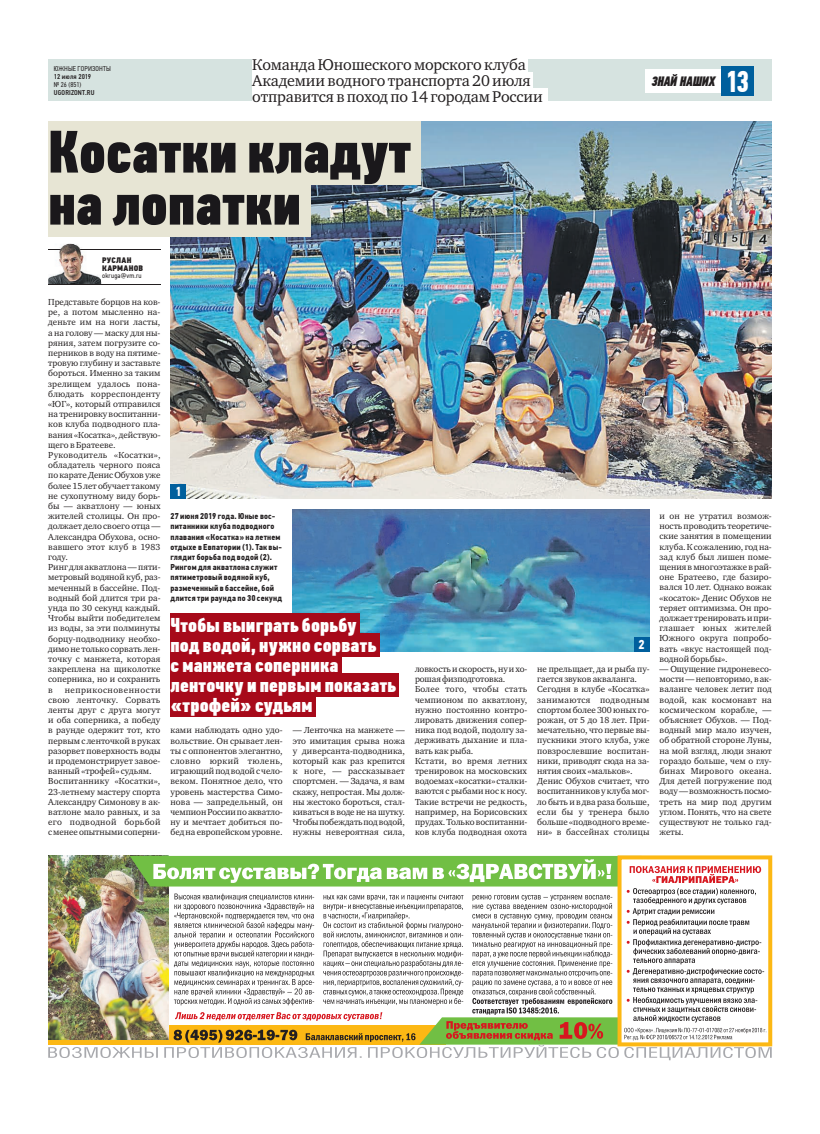
<style>
.page{position:relative;width:820px;height:1134px;background:#fff}
.page>*{position:absolute;margin:0;border:0;box-sizing:border-box;transform-origin:0 0}
.t1{font:60px/52px "PF Din Text Comp Pro X Black";color:#1a181b}
.t2{font:20px/20px "PF Din Text Comp Pro X Black";letter-spacing:.01em;color:#fff}
.t3{font:16px/16px "Charter ITC";letter-spacing:-.01em;color:#231f20}
.t4{font:italic 13.6px "PF Din Text Comp Pro X Black";letter-spacing:-.015em;color:#231f20}
.t5{font:700 13px "PF Din Text Cond Pro";color:#fff}
.t6{font:9px/10.2px "Charter ITC";letter-spacing:.005em;color:#231f20}
.t7{font:700 8.5px/10.2px "PF Din Text Cond Pro";letter-spacing:.025em;color:#231f20}
.t8{font:8px/8px "PF Din Text Cond Pro X Black";letter-spacing:.035em;color:#231f20}
.t9{font:7px/8px "PF Din Text Cond Pro";letter-spacing:.025em;color:#231f20}
.s1{font-weight:500}
.s2{font-family:"PF Din Text Comp Pro";font-weight:700;font-style:normal;font-size:30px;color:#fff}
</style>
<div class="page">
<div style="left:48px;top:60px;width:723px;height:41px;background:#d6e3e0"></div>
<div style="left:645px;top:69px;width:75px;height:23px;background:#fff"></div>
<div style="left:720px;top:66px;width:33px;height:29px;background:#005f9d"></div>
<div style="left:252px;top:57px;width:276px;height:18px;background:#fff"></div>
<div style="left:252px;top:73px;width:280px;height:18px;background:#fff"></div>
<div style="left:252px;top:89px;width:295px;height:18px;background:#fff"></div>
<img style="left:170px;top:121px;width:601px;height:378px">
<div style="left:48px;top:121px;width:372px;height:64px;background:#e7e5d4"></div>
<div style="left:48px;top:173px;width:262px;height:64px;background:#e7e5d4"></div>
<hr style="left:48px;top:249px;width:112px;height:1px;background:#231f20">
<img style="left:48px;top:244px;width:53px;height:40px">
<img style="left:48px;top:249px;width:53px;height:1px">
<hr style="left:48px;top:284px;width:112px;height:1px;background:#231f20">
<div style="left:170px;top:484px;width:16px;height:15px;background:#005f9d"></div>
<img style="left:292px;top:509px;width:357px;height:143px">
<div style="left:170px;top:613px;width:190px;height:24px;background:#a70a1a"></div>
<div style="left:170px;top:633px;width:209px;height:24px;background:#a70a1a"></div>
<div style="left:170px;top:653px;width:172px;height:24px;background:#a70a1a"></div>
<div style="left:170px;top:673px;width:229px;height:24px;background:#a70a1a"></div>
<div style="left:170px;top:693px;width:145px;height:24px;background:#a70a1a"></div>
<div style="left:633px;top:637px;width:16px;height:15px;background:#005f9d"></div>
<img style="left:48px;top:855px;width:724px;height:205px">
<p class="t9" style="left:54px;top:65px;width:58px">ЮЖНЫЕ ГОРИЗОНТЫ<br><span class="s1">12 июля 2019<br></span>№ 26 (851)<br><span class="s1">UGORIZONT.RU</span></p>
<p class="t3" style="left:252px;top:58px;width:292px">Команда Юношеского морского клуба<br>Академии водного транспорта 20 июля отправится в поход по 14 городам России</p>
<p class="t1" style="left:48px;top:132px;width:364px">Косатки кладут на лопатки</p>
<p class="t8" style="left:102px;top:256px;width:43px">РУСЛАН<br>КАРМАНОВ</p>
<p class="t9" style="left:102px;top:272px;width:41px">okruga@vm.ru</p>
<p class="t4" style="left:651px;top:76px;width:99px">ЗНАЙ НАШИХ <span class="s2">13</span></p>
<p class="t6" style="left:48px;top:298px;width:114px">Представьте борцов на ков&shy;ре, а потом мысленно на&shy;деньте им на ноги ласты, а на голову — маску для ны&shy;ряния, затем погрузите со&shy;перников в воду на пятиме&shy;тровую глубину и заставьте бороться. Именно за таким зрелищем удалось пона&shy;блюдать корреспонденту «ЮГ», который отправился на тренировку воспитанни&shy;ков клуба подводного пла&shy;вания «Косатка», действую&shy;щего в Братееве.<br>Руководитель «Косатки», обладатель черного пояса по карате Денис Обухов уже более 15 лет обучает такому не сухопутному виду борь&shy;бы — акватлону — юных жителей столицы. Он про&shy;должает дело своего отца —<br>Александра Обухова, осно&shy;вавшего этот клуб в 1983 году.<br>Ринг для акватлона — пяти&shy;метровый водяной куб, раз&shy;меченный в бассейне. Под&shy;водный бой длится три ра&shy;унда по 30 секунд каждый.<br>Чтобы выйти победителем из воды, за эти полминуты борцу-подводнику необхо&shy;димо не только сорвать лен&shy;точку с манжета, которая закреплена на щиколотке соперника, но и сохранить в</p>
<p class="t6" style="left:48px;top:685px;width:114px;text-indent:17px">неприкосновенности свою ленточку. Сорвать ленты друг с друга могут и оба соперника, а победу в раунде одержит тот, кто первым с ленточкой в руках разорвет поверхность воды и продемонстрирует завое&shy;ванный «трофей» судьям.<br>Воспитаннику «Косатки»,<br>23-летнему мастеру спорта<br>Александру Симонову в ак&shy;ватлоне мало равных, и за его подводной борьбой с менее опытными соперни-</p>
<p class="t5" style="left:175px;top:486px;width:8px">1</p>
<p class="t7" style="left:170px;top:512px;width:113px">27 июня 2019 года. Юные вос&shy;питанники клуба подводного плавания «Косатка» на летнем отдыхе в Евпатории (1). Так вы&shy;глядит борьба под водой (2).<br>Рингом для акватлона служит пятиметровый водяной куб, размеченный в бассейне, бой длится три раунда по 30 секунд</p>
<p class="t2" style="left:170px;top:617px;width:227px">Чтобывыиграть борьбу<br>под водой, нужно сорвать<br>с манжета соперника ленточку и первым показать «трофей» судьям</p>
<p class="t6" style="left:170px;top:726px;width:114px;text-align:justify">ками наблюдать одно удо&shy;вольствие. Он срывает лен&shy;ты с оппонентов элегантно, словно юркий тюлень, играющий под водой с чело&shy;веком. Понятное дело, что уровень мастерства Симо&shy;нова — запредельный, он чемпион России по акватло&shy;ну и мечтает добиться по&shy;бед на европейском уровне.</p>
<p class="t6" style="left:292px;top:726px;width:114px;text-align:justify">— Ленточка на манжете — это имитация срыва ножа у диверсанта-подводника, который как раз крепится к ноге, — рассказывает спортсмен. — Задача, я вам скажу, непростая. Мы долж&shy;ны жестоко бороться, стал&shy;киваться в воде не на шутку.<br>Чтобы побеждать под водой, нужны невероятная сила,</p>
<p class="t5" style="left:638px;top:639px;width:8px">2</p>
<p class="t6" style="left:415px;top:665px;width:114px">ловкость и скорость, ну и хо&shy;рошая физподготовка.<br>Более того, чтобы стать чемпионом по акватлону, нужно постоянно контро&shy;лировать движения сопер&shy;ника под водой, подолгу за&shy;держивать дыхание и пла&shy;вать как рыба.<br>Кстати, во время летних тренировок на московских водоемах «косатки» сталки&shy;ваются с рыбами нос к носу.<br>Такие встречи не редкость, например, на Борисовских прудах. Только воспитанни&shy;ков клуба подводная охота</p>
<p class="t6" style="left:537px;top:665px;width:114px">не прельщает, да и рыба пу&shy;гается звуков акваланга.<br>Сегодня в клубе «Косатка» занимаются подводным спортом более 300 юных го&shy;рожан, от 5 до 18 лет. При&shy;мечательно, что первые вы&shy;пускники этого клуба, уже повзрослевшие воспитан&shy;ники, приводят сюда на за&shy;нятия своих «мальков».<br>Денис Обухов считает, что воспитанников у клуба мог&shy;ло быть и в два раза больше, если бы у тренера было больше «подводного време&shy;ни» в бассейнах столицы</p>
<p class="t6" style="left:659px;top:511px;width:114px;text-align:justify">и он не утратил возмож&shy;ность проводить теоретиче&shy;ские занятия в помещении клуба. К сожалению, год на&shy;зад клуб был лишен поме&shy;щения в многоэтажке в рай&shy;оне Братеево, где базиро&shy;вался 10 лет. Однако вожак «косаток» Денис Обухов не теряет оптимизма. Он про&shy;должает тренировать и при&shy;глашает юных жителей Южного округа попробо&shy;вать «вкус настоящей под&shy;водной борьбы».</p>
<p class="t6" style="left:659px;top:664px;width:114px;text-align:justify">— Ощущение гидроневесо&shy;мости — неповторимо, в ак&shy;валанге человек летит под водой, как космонавт на космическом корабле, — объясняет Обухов. — Под&shy;водный мир мало изучен, об обратной стороне Луны, на мой взгляд, люди знают гораздо больше, чем о глу&shy;бинах Мирового океана.<br>Для детей погружение под воду — возможность посмо&shy;треть на мир под другим углом. Понять, что на свете существуют не только гад&shy;жеты.</p>
</div>
